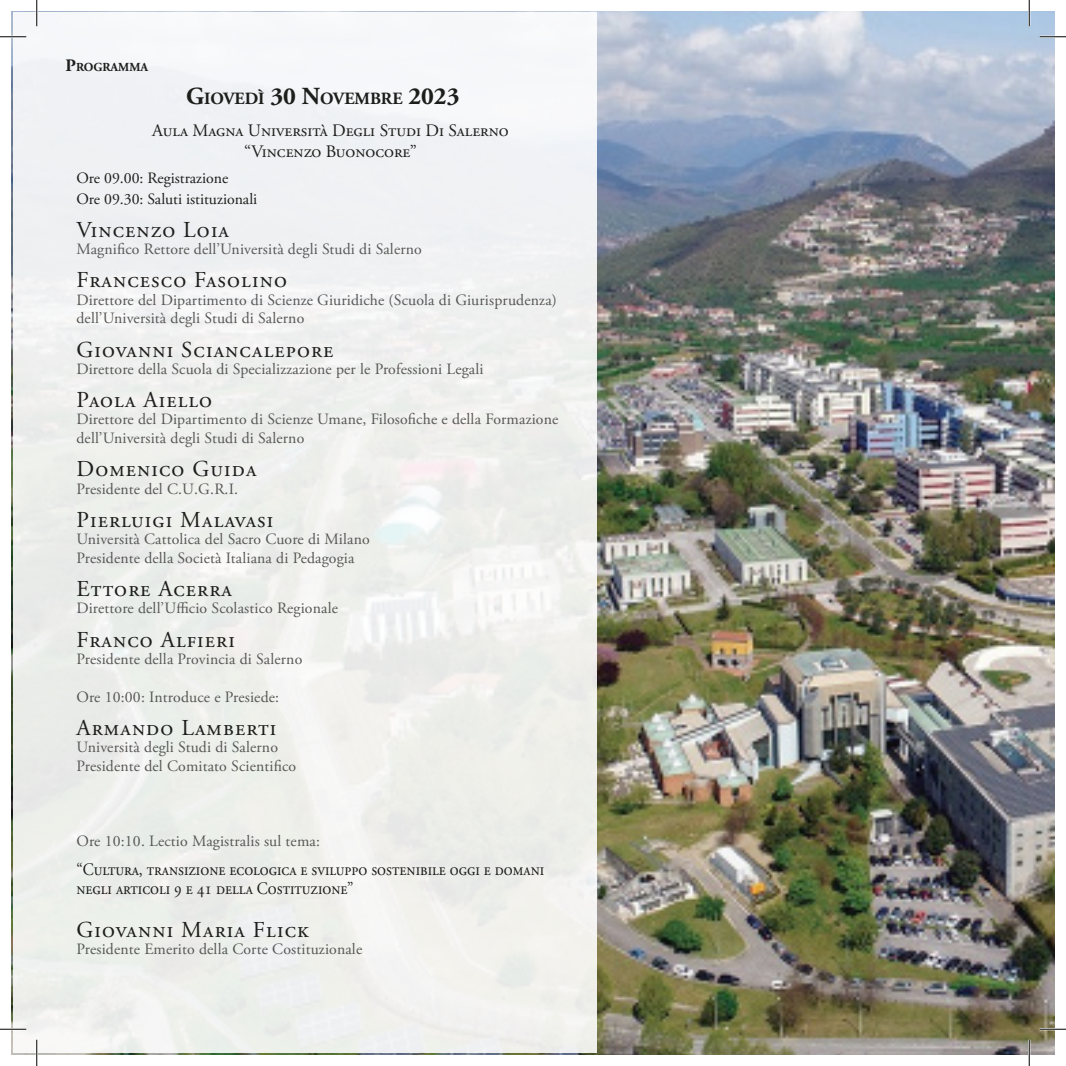
<style>
.page{position:relative;width:1066px;height:1066px;background:#fff}
.page>*{position:absolute;margin:0;border:0;box-sizing:border-box;transform-origin:0 0}
.t1{font:22.75px "Adobe Garamond Pro";letter-spacing:.05em;color:#1d1d1b}
.t2{font:17.5px/19.2px "Adobe Garamond Pro";color:#1d1d1b;scale:.9 1}
.t3{font:17.5px "Adobe Garamond Pro";color:#1d1d1b}
.t4{font:700 17.15px "Adobe Garamond Pro";color:#1d1d1b}
.t5{font:15.75px/18.9px "Adobe Garamond Pro";color:#575756}
.Stile_di_paragrafo_1{font:15.75px "Adobe Garamond Pro";letter-spacing:-.005em;color:#1d1d1b}
.t6{font:700 12.25px "Adobe Garamond Pro";color:#1d1d1b}
.s1{font-size:17.5px}
.s2{font-size:24.5px}
</style>
<div class="page">
<img style="left:12px;top:12px;width:1042px;height:1042px">
<div style="left:13px;top:13px;width:583px;height:1040px;background:#eff1ef"></div>
<hr style="left:0;top:36px;width:26px;height:2px;background:#fff">
<hr style="left:1039px;top:36px;width:27px;height:2px;background:#fff">
<hr style="left:0;top:1028px;width:26px;height:2px;background:#fff">
<hr style="left:1039px;top:1028px;width:27px;height:2px;background:#fff">
<hr style="left:36px;top:0;width:2px;height:26px;background:#fff">
<hr style="left:36px;top:1039px;width:2px;height:27px;background:#fff">
<hr style="left:1028px;top:0;width:2px;height:26px;background:#fff">
<hr style="left:1028px;top:1039px;width:2px;height:27px;background:#fff">
<svg style="left:0;top:36px;width:26px;height:1px"></svg>
<svg style="left:1039px;top:36px;width:27px;height:1px"></svg>
<svg style="left:0;top:1029px;width:26px;height:1px"></svg>
<svg style="left:1039px;top:1029px;width:27px;height:1px"></svg>
<svg style="left:36px;top:0;width:1px;height:26px"></svg>
<svg style="left:36px;top:1039px;width:1px;height:27px"></svg>
<svg style="left:1029px;top:0;width:1px;height:26px"></svg>
<svg style="left:1029px;top:1039px;width:1px;height:27px"></svg>
<p class="t6" style="left:66px;top:60px;width:84px"><span class="s1">P</span>ROGRAMMA</p>
<p class="t4" style="left:186px;top:89px;width:275px"><span class="s2">G</span>IOVEDÌ <span class="s2">30 N</span>OVEMBRE <span class="s2">2023</span></p>
<p class="t3" style="left:152px;top:120px;width:358px">Aula Magna Università Degli Studi Di Salerno</p>
<p class="t3" style="left:244px;top:141px;width:174px">“Vincenzo Buonocore”</p>
<p class="Stile_di_paragrafo_1" style="left:76px;top:168px;width:153px">Ore 09.00: Registrazione</p>
<p class="Stile_di_paragrafo_1" style="left:76px;top:189px;width:182px">Ore 09.30: Saluti istituzionali</p>
<p class="t1" style="left:76px;top:216px;width:154px">Vincenzo Loia</p>
<p class="t5" style="left:76px;top:240px;width:347px">Magnifico Rettore dell’Università degli Studi di Salerno</p>
<p class="t1" style="left:76px;top:266px;width:212px">Francesco Fasolino</p>
<p class="t5" style="left:76px;top:291px;width:482px">Direttore del Dipartimento di Scienze Giuridiche (Scuola di Giurisprudenza) dell’Università degli Studi di Salerno</p>
<p class="t1" style="left:76px;top:336px;width:258px">Giovanni Sciancalepore</p>
<p class="t5" style="left:76px;top:360px;width:408px">Direttore della Scuola di Specializzazione per le Professioni Legali</p>
<p class="t1" style="left:76px;top:386px;width:137px">Paola Aiello</p>
<p class="t5" style="left:76px;top:410px;width:483px">Direttore del Dipartimento di Scienze Umane, Filosofiche e della Formazione dell’Università degli Studi di Salerno</p>
<p class="t1" style="left:76px;top:455px;width:181px">Domenico Guida</p>
<p class="t5" style="left:76px;top:480px;width:163px">Presidente del C.U.G.R.I.</p>
<p class="t1" style="left:76px;top:506px;width:198px">Pierluigi Malavasi</p>
<p class="t5" style="left:76px;top:530px;width:295px">Università Cattolica del Sacro Cuore di Milano</p>
<p class="t5" style="left:76px;top:549px;width:280px">Presidente della Società Italiana di Pedagogia</p>
<p class="t1" style="left:76px;top:575px;width:157px">Ettore Acerra</p>
<p class="t5" style="left:76px;top:599px;width:263px">Direttore dell’Ufficio Scolastico Regionale</p>
<p class="t1" style="left:76px;top:625px;width:160px">Franco Alfieri</p>
<p class="t5" style="left:76px;top:650px;width:227px">Presidente della Provincia di Salerno</p>
<p class="t5" style="left:76px;top:687px;width:204px">Ore 10:00: Introduce e Presiede:</p>
<p class="t1" style="left:76px;top:714px;width:201px">Armando Lamberti</p>
<p class="t5" style="left:76px;top:738px;width:203px">Università degli Studi di Salerno</p>
<p class="t5" style="left:76px;top:757px;width:221px">Presidente del Comitato Scientifico</p>
<p class="t5" style="left:76px;top:832px;width:245px">Ore 10:10. Lectio Magistralis sul tema:</p>
<p class="t2" style="left:76px;top:860px;width:521px">“Cultura, transizione ecologica e sviluppo sostenibile oggi e domani negli articoli 9 e 41 della Costituzione”</p>
<p class="t1" style="left:76px;top:916px;width:234px">Giovanni Maria Flick</p>
<p class="t5" style="left:76px;top:940px;width:287px">Presidente Emerito della Corte Costituzionale</p>
</div>
